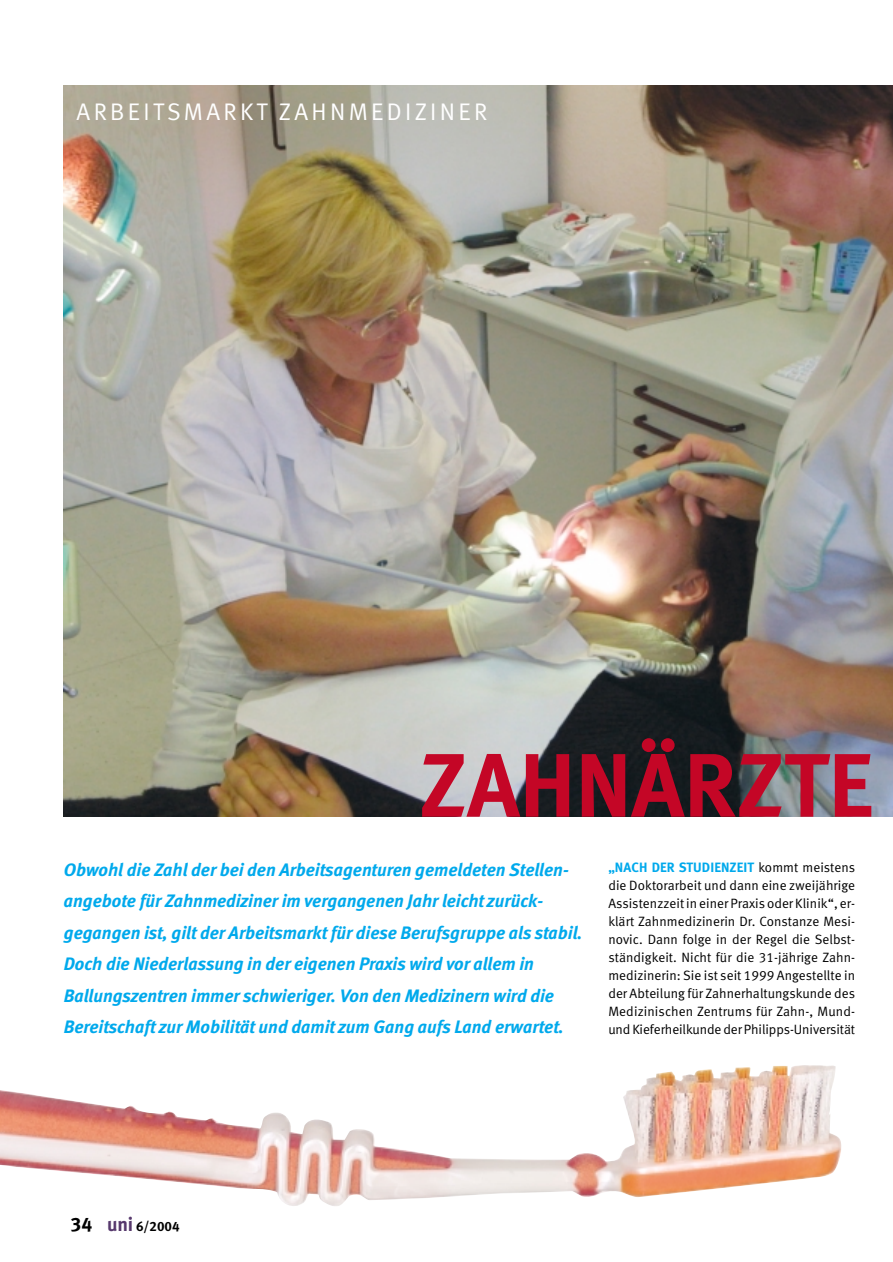
<style>
.page{position:relative;width:893px;height:1262px;background:#fff}
.page>*{position:absolute;margin:0;border:0;box-sizing:border-box;transform-origin:0 0}
.t1{font:90px "Meta Bold LF";color:#c40626}
.t2{font:24px "Meta Normal LF";letter-spacing:.14em;color:#fff}
.t3{font:italic 18px/31.5px "Meta Bold LF";color:#00a9ec}
.t4{font:13.5px/18px "Meta Normal LF";letter-spacing:-.005em;color:#000;text-align:justify}
.t5{font:13.5px "Meta Bold LF";letter-spacing:.005em;color:#00a9ec}
.t6{font:13.5px "Meta Bold LF";color:#000}
.s1{font-family:"Meta Normal LF";color:#000}
.s2{font-size:19.5px}
.s3{font-size:19.5px;color:#57396d}
</style>
<div class="page">
<img style="left:0;top:1065px;width:842px;height:141px">
<img style="left:64px;top:85px;width:828px;height:731px">
<h2 class="t2" style="left:77px;top:102px;width:412px">ARBEITSMARKT ZAHNMEDIZINER</h2>
<h1 class="t1" style="left:419px;top:750px;width:455px">ZAHNÄRZTE</h1>
<p class="t3" style="left:64px;top:855px;width:520px">Obwohl die Zahl der bei den Arbeitsagenturen gemeldeten Stellen&shy;angebote für Zahnmediziner im vergangenen Jahr leicht zurück&shy;gegangen ist, gilt der Arbeitsmarkt für diese Berufsgruppe als stabil.<br>Doch die Niederlassung in der eigenen Praxis wird vor allem in Ballungszentren immer schwieriger. Von den Medizinern wird die Bereitschaft zur Mobilität und damit zum Gang aufs Land erwartet.</p>
<p class="t5" style="left:608px;top:862px;width:248px">„NACH DER STUDIENZEIT <span class="s1">kommt meistens</span></p>
<p class="t4" style="left:608px;top:877px;width:248px">die Doktorarbeit und dann eine zweijährige Assistenzzeit in einer Praxis oder Klinik“, er&shy;klärt Zahnmedizinerin Dr. Constanze Mesi&shy;novic. Dann folge in der Regel die Selbst&shy;ständigkeit. Nicht für die 31-jährige Zahn&shy;medizinerin: Sie ist seit 1999 Angestellte in der Abteilung für Zahnerhaltungskunde des Medizinischen Zentrums für Zahn-, Mund&shy;und Kieferheilkunde der Philipps-Universität</p>
<p class="t6" style="left:71px;top:1221px;width:111px"><span class="s2">34</span> <span class="s3">uni</span> 6/2004</p>
</div>
